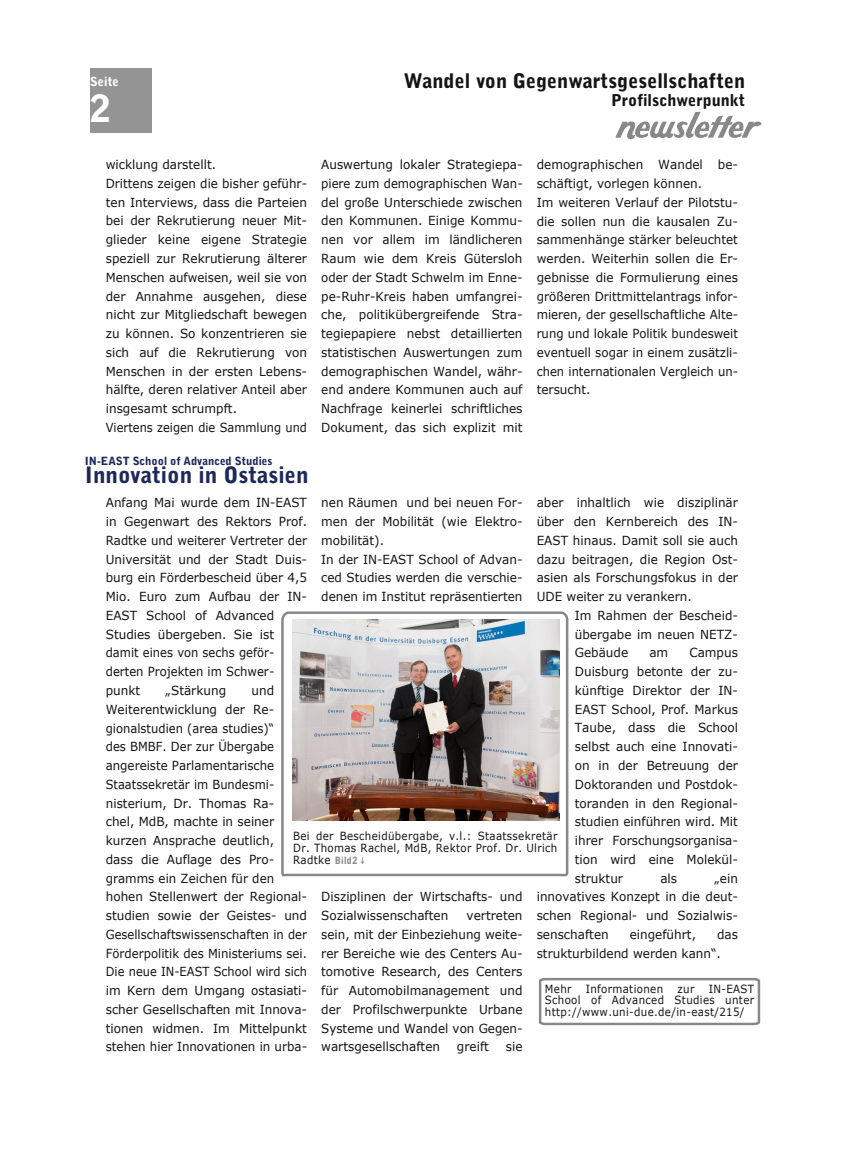
<style>
.page{position:relative;width:845px;height:1153px;background:#fff}
.page>*{position:absolute;margin:0;border:0;box-sizing:border-box;transform-origin:0 0}
.t1{font:62.5px "Wild Ride";color:#888}
.t2{font:900 37.5px "UD Bell Gothic";color:#fff}
.t3{font:900 22.5px "UD Bell Gothic";color:#1e285a}
.t4{font:900 20px "UD Bell Gothic";color:#161413}
.t5{font:900 16.25px "UD Bell Gothic";color:#161413}
.t6{font:12.5px/18.8px "Verdana";color:#161413;scale:.96 1}
.t7{font:900 12.5px "UD Bell Gothic";color:#fff}
.t8{font:11.25px/11.8px "Verdana";letter-spacing:.035em;color:#161413;text-align:justify;scale:.91 1}
.t9{font:900 11.25px "UD Bell Gothic";color:#1e285a}
.s1{font-family:"UD Bell Gothic";font-weight:900;font-size:10px;color:#888}
.s2{font-family:"Mar Vo Sym";font-size:10px;color:#888}
</style>
<div class="page">
<div style="left:90px;top:68px;width:62px;height:65px;background:#949494"></div>
<svg style="left:281px;top:611px;width:288px;height:266px"></svg>
<img style="left:292px;top:619px;width:267px;height:201px">
<svg style="left:538px;top:977px;width:223px;height:49px"></svg>
<p class="t7" style="left:90px;top:74px;width:30px">Seite</p>
<h2 class="t2" style="left:90px;top:87px;width:22px">2</h2>
<h3 class="t4" style="left:403px;top:69px;width:342px">Wandel von Gegenwartsgesellschaften</h3>
<h3 class="t5" style="left:610px;top:91px;width:136px">Profilschwerpunkt</h3>
<h1 class="t1" style="left:615px;top:85px;width:144px">newsletter</h1>
<p class="t6" style="left:106px;top:155px;width:211px">wicklung darstellt.<br>Drittens zeigen die bisher geführ&shy;ten Interviews, dass die Parteien bei der Rekrutierung neuer Mit&shy;glieder keine eigene Strategie speziell zur Rekrutierung älterer<br>Menschen aufweisen, weil sie von der Annahme ausgehen, diese nicht zur Mitgliedschaft bewegen zu können. So konzentrieren sie sich auf die Rekrutierung von<br>Menschen in der ersten Lebens&shy;hälfte, deren relativer Anteil aber insgesamt schrumpft.<br>Viertens zeigen die Sammlung und</p>
<p class="t6" style="left:321px;top:155px;width:211px;text-align:justify">Auswertung lokaler Strategiepa&shy;piere zum demographischen Wan&shy;del große Unterschiede zwischen den Kommunen. Einige Kommu&shy;nen vor allem im ländlicheren Raum wie dem Kreis Gütersloh oder der Stadt Schwelm im Enne&shy;pe-Ruhr-Kreis haben umfangrei&shy;che, politikübergreifende Stra&shy;tegiepapiere nebst detaillierten statistischen Auswertungen zum demographischen Wandel, währ&shy;end andere Kommunen auch auf Nachfrage keinerlei schriftliches Dokument, das sich explizit mit</p>
<p class="t6" style="left:536px;top:155px;width:211px">demographischen Wandel be&shy;schäftigt, vorlegen können.<br>Im weiteren Verlauf der Pilotstu&shy;die sollen nun die kausalen Zu&shy;sammenhänge stärker beleuchtet werden. Weiterhin sollen die Er&shy;gebnisse die Formulierung eines größeren Drittmittelantrags infor&shy;mieren, der gesellschaftliche Alte&shy;rung und lokale Politik bundesweit eventuell sogar in einem zusätzli&shy;chen internationalen Vergleich un&shy;tersucht.</p>
<p class="t9" style="left:85px;top:454px;width:189px">IN-EAST School of Advanced Studies</p>
<h3 class="t3" style="left:85px;top:462px;width:225px">Innovation in Ostasien</h3>
<p class="t6" style="left:106px;top:493px;width:211px">Anfang Mai wurde dem IN-EAST in Gegenwart des Rektors Prof.<br>Radtke und weiterer Vertreter der<br>Universität und der Stadt Duis&shy;burg ein Förderbescheid über 4,5<br>Mio. Euro zum Aufbau der IN-<br>EAST School of Advanced<br>Studies übergeben. Sie ist damit eines von sechs geför&shy;derten Projekten im Schwer&shy;punkt</p>
<p class="t6" style="left:321px;top:493px;width:211px">nen Räumen und bei neuen For&shy;men der Mobilität (wie Elektro&shy;mobilität).<br>In der IN-EAST School of Advan&shy;ced Studies werden die verschie&shy;denen im Institut repräsentierten</p>
<p class="t6" style="left:536px;top:493px;width:211px;text-align:justify">aber inhaltlich wie disziplinär über den Kernbereich des IN-EAST hinaus. Damit soll sie auch dazu beitragen, die Region Ost&shy;asien als Forschungsfokus in der UDE weiter zu verankern.</p>
<p class="t6" style="left:574px;top:605px;width:171px;text-align:justify">Im Rahmen der Bescheid&shy;übergabe im neuen NETZ-Gebäude</p>
<p class="t6" style="left:574px;top:643px;width:171px;text-align:justify;text-indent:114px">Campus Duisburg betonte der zu&shy;künftige Direktor der IN-EAST School, Prof. Markus Taube, dass die School selbst auch eine Innovati&shy;on in der Betreuung der Doktoranden und Postdok&shy;toranden in den Regional&shy;studien einführen wird. Mit ihrer Forschungsorganisa&shy;tion wird eine Molekül&shy;struktur</p>
<p class="t6" style="left:649px;top:643px;width:21px">am</p>
<p class="t6" style="left:106px;top:680px;width:211px;text-indent:146px">und<br>Weiterentwicklung der Re&shy;gionalstudien (area studies)“<br>des BMBF. Der zur Übergabe angereiste Parlamentarische<br>Staatssekretär im Bundesmi&shy;nisterium, Dr. Thomas Ra-<br>chel, MdB, machte in seiner kurzen Ansprache deutlich,<br>dass die Auflage des Pro&shy;gramms ein Zeichen für den hohen Stellenwert der Regional&shy;studien sowie der Geistes- und<br>Gesellschaftswissenschaften in der<br>Förderpolitik des Ministeriums sei.<br>Die neue IN-EAST School wird sich im Kern dem Umgang ostasiati&shy;scher Gesellschaften mit Innova&shy;tionen widmen. Im Mittelpunkt stehen hier Innovationen in urba-</p>
<p class="t6" style="left:165px;top:680px;width:65px">„Stärkung</p>
<p class="t8" style="left:293px;top:830px;width:292px">Bei der Bescheidübergabe, v.l.: Staatssekretär Dr. Thomas Rachel, MdB, Rektor Prof. Dr. Ulrich Radtke <span class="s1">Bild2</span><span class="s2">l</span></p>
<p class="t6" style="left:660px;top:868px;width:19px">als</p>
<p class="t6" style="left:536px;top:868px;width:211px;text-align:justify;text-indent:178px">„ein innovatives Konzept in die deut&shy;schen Regional- und Sozialwis&shy;senschaften</p>
<p class="t6" style="left:321px;top:886px;width:211px">Disziplinen der Wirtschafts- und<br>Sozialwissenschaften</p>
<p class="t6" style="left:321px;top:905px;width:211px;text-align:justify;text-indent:145px">vertreten sein, mit der Einbeziehung weite&shy;rer Bereiche wie des Centers Au&shy;tomotive Research, des Centers für Automobilmanagement und der Profilschwerpunkte Urbane Systeme und Wandel von Gegen&shy;wartsgesellschaften</p>
<p class="t6" style="left:629px;top:924px;width:71px">eingeführt,</p>
<p class="t6" style="left:536px;top:924px;width:211px;text-indent:180px">das strukturbildend werden kann“.</p>
<p class="t8" style="left:544px;top:982px;width:31px">Mehr</p>
<p class="t8" style="left:585px;top:982px;width:86px">Informationen</p>
<p class="t8" style="left:677px;top:982px;width:20px">zur</p>
<p class="t8" style="left:544px;top:982px;width:231px;text-indent:164px">IN-EAST School of Advanced Studies unter http://www.uni-due.de/in-east/215/</p>
<p class="t6" style="left:456px;top:1036px;width:35px">greift</p>
<p class="t6" style="left:505px;top:1036px;width:19px">sie</p>
</div>
